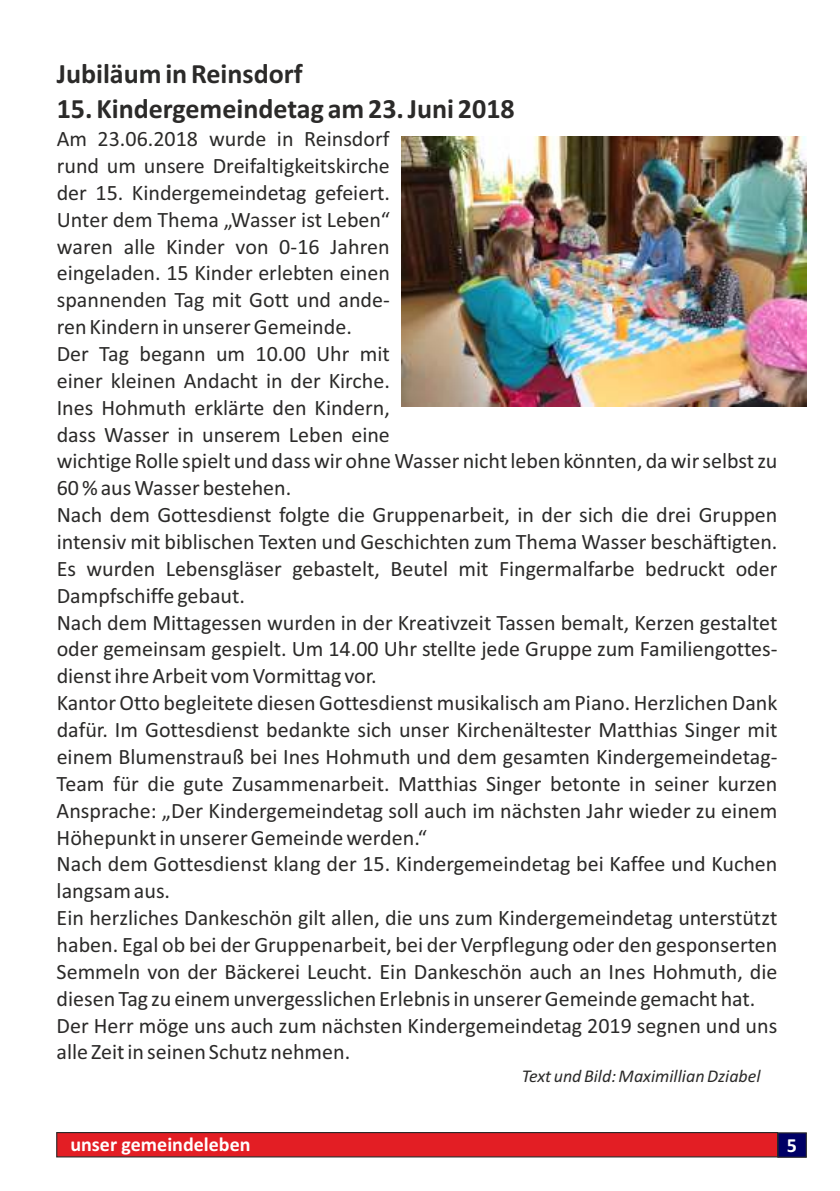
<style>
.page{position:relative;width:840px;height:1191px;background:#fff}
.page>*{position:absolute;margin:0;border:0;box-sizing:border-box;transform-origin:0 0}
.t1{font:700 28px "Calibri";color:#2b2a29}
.t2{font:22px/26.8px "Calibri";color:#2b2a29}
.t3{font:700 20px "Calibri";color:#fff}
.t4{font:italic 18px "Calibri";color:#2b2a29}
</style>
<div class="page">
<svg style="left:56px;top:1132px;width:751px;height:26px;background:#cb222b"></svg>
<img style="left:401px;top:137px;width:405px;height:269px">
<p class="t1" style="left:57px;top:62px;width:247px">Jubiläum in Reinsdorf</p>
<p class="t1" style="left:57px;top:97px;width:459px">15. Kindergemeindetag am 23. Juni 2018</p>
<p class="t2" style="left:57px;top:127px;width:722px">Am 23.06.2018 wurde in Reinsdorf<br>rund um unsere Dreifaltigkeitskirche<br>der 15. Kindergemeindetag gefeiert.<br>Unter dem Thema „Wasser ist Leben“<br>waren alle Kinder von 0-16 Jahren<br>eingeladen. 15 Kinder erlebten einen<br>spannenden Tag mit Gott und ande-<br>ren Kindern in unserer Gemeinde.<br>Der Tag begann um 10.00 Uhr mit<br>einer kleinen Andacht in der Kirche.<br>Ines Hohmuth erklärte den Kindern,<br>dass Wasser in unserem Leben eine<br>wichtige Rolle spielt und dass wir ohne Wasser nicht leben könnten, da wir selbst zu 60 % aus Wasser bestehen.<br>Nach dem Gottesdienst folgte die Gruppenarbeit, in der sich die drei Gruppen intensiv mit biblischen Texten und Geschichten zum Thema Wasser beschäftigten.<br>Es wurden Lebensgläser gebastelt, Beutel mit Fingermalfarbe bedruckt oder Dampfschiffe gebaut.<br>Nach dem Mittagessen wurden in der Kreativzeit Tassen bemalt, Kerzen gestaltet oder gemeinsam gespielt. Um 14.00 Uhr stellte jede Gruppe zum Familiengottes&shy;dienst ihre Arbeit vom Vormittag vor.<br>Kantor Otto begleitete diesen Gottesdienst musikalisch am Piano. Herzlichen Dank dafür. Im Gottesdienst bedankte sich unser Kirchenältester Matthias Singer mit einem Blumenstrauß bei Ines Hohmuth und dem gesamten Kindergemeindetag-Team für die gute Zusammenarbeit. Matthias Singer betonte in seiner kurzen Ansprache: „Der Kindergemeindetag soll auch im nächsten Jahr wieder zu einem Höhepunkt in unserer Gemeinde werden.“<br>Nach dem Gottesdienst klang der 15. Kindergemeindetag bei Kaffee und Kuchen langsam aus.<br>Ein herzliches Dankeschön gilt allen, die uns zum Kindergemeindetag unterstützt haben. Egal ob bei der Gruppenarbeit, bei der Verpflegung oder den gesponserten Semmeln von der Bäckerei Leucht. Ein Dankeschön auch an Ines Hohmuth, die diesen Tag zu einem unvergesslichen Erlebnis in unserer Gemeinde gemacht hat.<br>Der Herr möge uns auch zum nächsten Kindergemeindetag 2019 segnen und uns alle Zeit in seinen Schutz nehmen.</p>
<p class="t4" style="left:521px;top:1069px;width:240px">Text und Bild: Maximillian Dziabel</p>
<p class="t3" style="left:70px;top:1136px;width:181px">unser gemeindeleben</p>
<p class="t3" style="left:786px;top:1137px;width:12px">5</p>
</div>
